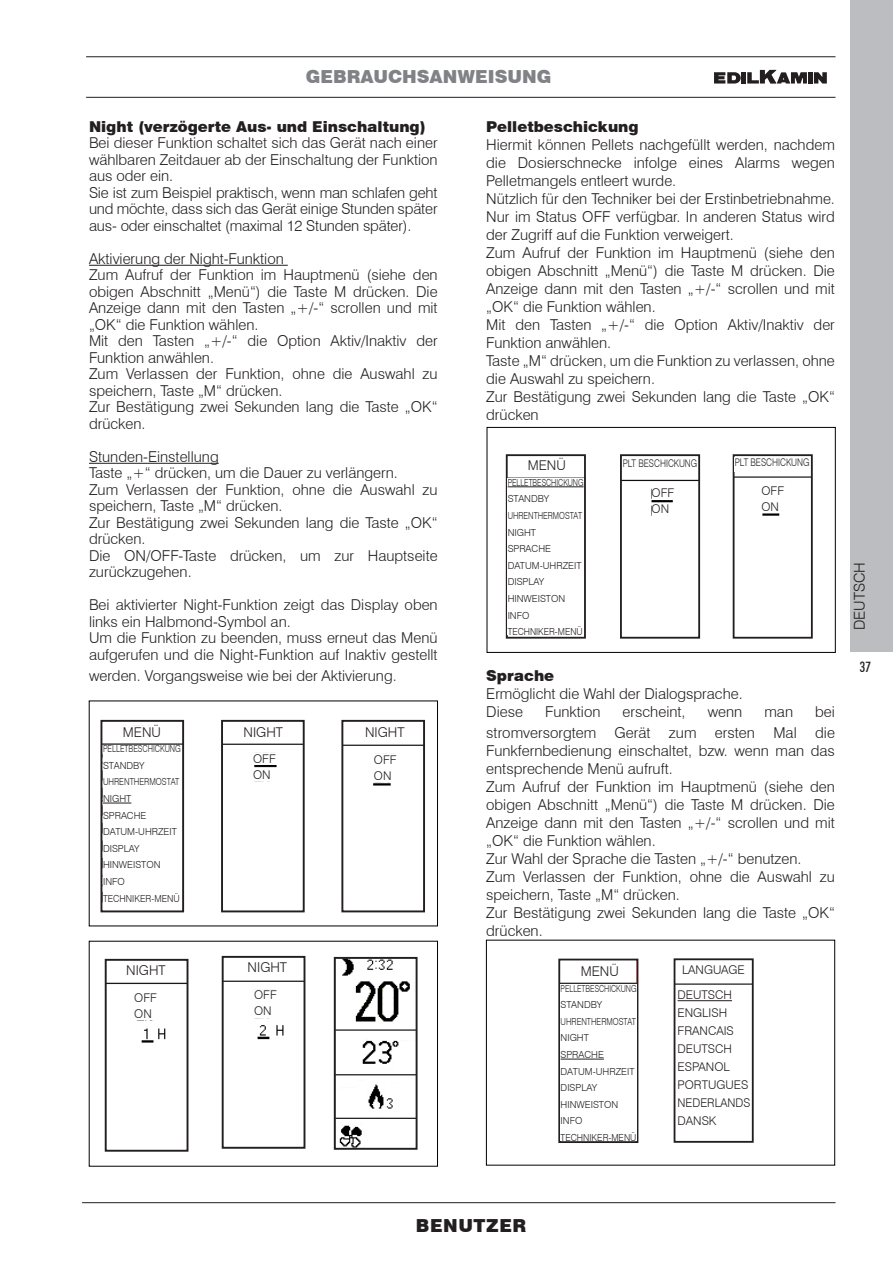
<style>
.page{position:relative;width:893px;height:1263px;background:#fff}
.page>*{position:absolute;margin:0;border:0;box-sizing:border-box;transform-origin:0 0}
.t1{font:900 18px "Swiss 721 BT";color:#808285}
.t2{font:900 18px "Swiss 721 BT";letter-spacing:.03em;color:#231f20}
.t3{font:300 15px/18px "Swiss 721 BT";color:#231f20}
.t4{font:900 15px "Swiss 721 BT";color:#231f20}
.t5{font:500 condensed 14.25px "Futura BT";color:#231f20}
.t6{font:300 13.5px "Swiss 721 BT";color:#231f20}
.t7{font:300 12px/18px "Swiss 721 BT";color:#231f20}
.t8{font:300 10.5px "Swiss 721 BT";color:#231f20;scale:.81 1}
.t9{font:300 9.75px/16.6px "Swiss 721 BT";color:#231f20;scale:.76 1}
.t10{font:300 9.75px/16.6px "Swiss 721 BT";color:#231f20;scale:.78 1}
</style>
<div class="page">
<div style="left:850px;top:0;width:43px;height:652px;background:#bcbdc0"></div>
<hr style="left:86px;top:56px;width:749px;height:1px;background:#231f20">
<hr style="left:86px;top:97px;width:749px;height:1px;background:#231f20">
<div style="left:808px;top:72px;width:5px;height:12px;background:#231f20"></div>
<hr style="left:742px;top:72px;width:4px;height:12px;background:#231f20">
<svg style="left:714px;top:72px;width:27px;height:12px"></svg>
<svg style="left:747px;top:70px;width:60px;height:14px"></svg>
<svg style="left:814px;top:72px;width:13px;height:12px"></svg>
<hr style="left:82px;top:1202px;width:753px;height:1px;background:#231f20">
<hr style="left:89px;top:265px;width:199px;height:1px;background:#231f20">
<hr style="left:89px;top:463px;width:130px;height:1px;background:#231f20">
<img style="left:103px;top:725px;width:78px;height:20px">
<div style="left:100px;top:720px;width:84px;height:192px;border:2px solid #231f20"></div>
<img style="left:344px;top:744px;width:78px;height:42px">
<div style="left:341px;top:720px;width:84px;height:192px;border:2px solid #231f20"></div>
<img style="left:224px;top:743px;width:78px;height:39px">
<div style="left:221px;top:720px;width:84px;height:192px;border:2px solid #231f20"></div>
<img style="left:108px;top:982px;width:77px;height:61px">
<div style="left:105px;top:959px;width:83px;height:193px;border:2px solid #231f20"></div>
<img style="left:225px;top:980px;width:77px;height:60px">
<div style="left:222px;top:956px;width:83px;height:193px;border:2px solid #231f20"></div>
<img style="left:337px;top:960px;width:78px;height:187px">
<div style="left:334px;top:957px;width:84px;height:193px;border:2px solid #231f20"></div>
<div style="left:487px;top:427px;width:348px;height:226px;border:1px solid #000"></div>
<div style="left:506px;top:454px;width:80px;height:185px;border:2px solid #231f20"></div>
<img style="left:736px;top:476px;width:74px;height:40px">
<div style="left:733px;top:454px;width:80px;height:185px;border:2px solid #231f20"></div>
<img style="left:623px;top:479px;width:74px;height:37px">
<div style="left:620px;top:454px;width:80px;height:185px;border:2px solid #231f20"></div>
<div style="left:486px;top:940px;width:349px;height:225px;border:1px solid #000"></div>
<img style="left:677px;top:983px;width:74px;height:19px">
<div style="left:674px;top:958px;width:80px;height:185px;border:2px solid #231f20"></div>
<img style="left:561px;top:982px;width:74px;height:2px">
<div style="left:558px;top:959px;width:80px;height:184px;border:2px solid #231f20"></div>
<div style="left:678px;top:990px;width:72px;height:145px;background:#fff"></div>
<hr style="left:678px;top:1000px;width:54px;height:1px;background:#231f20">
<svg style="left:103px;top:803px;width:28px;height:1px"></svg>
<div style="left:561px;top:984px;width:76px;height:157px;background:#fff"></div>
<hr style="left:561px;top:1059px;width:43px;height:1px;background:#231f20">
<div style="left:508px;top:478px;width:76px;height:157px;background:#fff"></div>
<hr style="left:508px;top:487px;width:76px;height:1px;background:#231f20">
<div style="left:107px;top:726px;width:70px;height:15px;background:#fff"></div>
<div style="left:622px;top:459px;width:76px;height:14px;background:#fff"></div>
<div style="left:734px;top:458px;width:76px;height:14px;background:#fff"></div>
<div style="left:652px;top:488px;width:26px;height:11px;background:#fff"></div>
<div style="left:761px;top:485px;width:27px;height:12px;background:#fff"></div>
<div style="left:374px;top:754px;width:27px;height:12px;background:#fff"></div>
<div style="left:253px;top:753px;width:27px;height:12px;background:#fff"></div>
<div style="left:134px;top:992px;width:27px;height:12px;background:#fff"></div>
<div style="left:254px;top:990px;width:27px;height:11px;background:#fff"></div>
<div style="left:652px;top:504px;width:26px;height:11px;background:#fff"></div>
<div style="left:761px;top:502px;width:27px;height:11px;background:#fff"></div>
<div style="left:374px;top:771px;width:27px;height:11px;background:#fff"></div>
<div style="left:253px;top:769px;width:27px;height:12px;background:#fff"></div>
<div style="left:134px;top:1008px;width:27px;height:12px;background:#fff"></div>
<div style="left:254px;top:1006px;width:27px;height:12px;background:#fff"></div>
<p class="t1" style="left:306px;top:65px;width:247px">GEBRAUCHSANWEISUNG</p>
<p class="t4" style="left:89px;top:117px;width:338px">Night (verzögerte Aus- und Einschaltung)</p>
<p class="t3" style="left:89px;top:134px;width:350px;line-height:16.5px">Bei dieser Funktion schaltet sich das Gerät nach einer wählbaren Zeitdauer ab der Einschaltung der Funktion aus oder ein.<br>Sie ist zum Beispiel praktisch, wenn man schlafen geht und möchte, dass sich das Gerät einige Stunden später aus- oder einschaltet (maximal 12 Stunden später).</p>
<p class="t3" style="left:89px;top:250px;width:350px;line-height:16.5px">Aktivierung der Night-Funktion<br>Zum Aufruf der Funktion im Hauptmenü (siehe den obigen Abschnitt „Menü“) die Taste M drücken. Die Anzeige dann mit den Tasten „+/-“ scrollen und mit „OK“ die Funktion wählen.<br>Mit den Tasten „+/-“ die Option Aktiv/Inaktiv der Funktion anwählen.<br>Zum Verlassen der Funktion, ohne die Auswahl zu speichern, Taste „M“ drücken.<br>Zur Bestätigung zwei Sekunden lang die Taste „OK“ drücken.</p>
<p class="t3" style="left:89px;top:448px;width:350px;line-height:16.5px">Stunden-Einstellung<br>Taste „+“ drücken, um die Dauer zu verlängern.<br>Zum Verlassen der Funktion, ohne die Auswahl zu speichern, Taste „M“ drücken.<br>Zur Bestätigung zwei Sekunden lang die Taste „OK“ drücken.<br>Die ON/OFF-Taste drücken, um zur Hauptseite zurückzugehen.</p>
<p class="t3" style="left:89px;top:596px;width:350px;line-height:16.5px">Bei aktivierter Night-Funktion zeigt das Display oben links ein Halbmond-Symbol an.<br>Um die Funktion zu beenden, muss erneut das Menü aufgerufen und die Night-Funktion auf Inaktiv gestellt</p>
<p class="t3" style="left:89px;top:666px;width:309px">werden. Vorgangsweise wie bei der Aktivierung.</p>
<p class="t6" style="left:123px;top:724px;width:40px">MENÜ</p>
<p class="t10" style="left:103px;top:740px;width:101px">PELLETBESCHICKUNG<br>STANDBY<br>UHRENTHERMOSTAT<br>NIGHT<br>SPRACHE<br>DATUM-UHRZEIT<br>DISPLAY<br>HINWEISTON<br>INFO<br>TECHNIKER-MENÜ</p>
<p class="t6" style="left:126px;top:961px;width:41px">NIGHT</p>
<p class="t6" style="left:244px;top:724px;width:41px">NIGHT</p>
<p class="t6" style="left:365px;top:724px;width:41px">NIGHT</p>
<p class="t7" style="left:253px;top:749px;width:24px">OFF</p>
<p class="t7" style="left:374px;top:750px;width:24px">OFF</p>
<p class="t7" style="left:253px;top:765px;width:19px">ON</p>
<p class="t7" style="left:374px;top:766px;width:19px">ON</p>
<p class="t6" style="left:248px;top:959px;width:41px">NIGHT</p>
<p class="t7" style="left:134px;top:988px;width:24px">OFF</p>
<p class="t7" style="left:254px;top:986px;width:24px">OFF</p>
<p class="t7" style="left:134px;top:1004px;width:19px">ON</p>
<p class="t7" style="left:254px;top:1002px;width:19px">ON</p>
<p class="t4" style="left:486px;top:117px;width:154px">Pelletbeschickung</p>
<p class="t3" style="left:486px;top:135px;width:350px">Hiermit können Pellets nachgefüllt werden, nachdem die Dosierschnecke infolge eines Alarms wegen Pelletmangels entleert wurde.<br>Nützlich für den Techniker bei der Erstinbetriebnahme.<br>Nur im Status OFF verfügbar. In anderen Status wird der Zugriff auf die Funktion verweigert.<br>Zum Aufruf der Funktion im Hauptmenü (siehe den obigen Abschnitt „Menü“) die Taste M drücken. Die Anzeige dann mit den Tasten „+/-“ scrollen und mit „OK“ die Funktion wählen.<br>Mit den Tasten „+/-“ die Option Aktiv/Inaktiv der Funktion anwählen.<br>Taste „M“ drücken, um die Funktion zu verlassen, ohne die Auswahl zu speichern.<br>Zur Bestätigung zwei Sekunden lang die Taste „OK“ drücken</p>
<p class="t6" style="left:528px;top:457px;width:40px">MENÜ</p>
<p class="t9" style="left:508px;top:474px;width:101px">PELLETBESCHICKUNG<br>STANDBY<br>UHRENTHERMOSTAT<br>NIGHT<br>SPRACHE<br>DATUM-UHRZEIT<br>DISPLAY<br>HINWEISTON<br>INFO<br>TECHNIKER-MENÜ</p>
<p class="t8" style="left:623px;top:457px;width:94px">PLT BESCHICKUNG</p>
<p class="t8" style="left:735px;top:456px;width:94px">PLT BESCHICKUNG</p>
<p class="t7" style="left:652px;top:484px;width:24px">OFF</p>
<p class="t7" style="left:761px;top:481px;width:24px">OFF</p>
<p class="t7" style="left:652px;top:500px;width:19px">ON</p>
<p class="t7" style="left:761px;top:497px;width:19px">ON</p>
<p class="t4" style="left:486px;top:666px;width:70px">Sprache</p>
<p class="t3" style="left:486px;top:684px;width:258px">Ermöglicht die Wahl der Dialogsprache.<br>Diese</p>
<p class="t3" style="left:486px;top:701px;width:350px;line-height:21px;text-align:right">bei<br>stromversorgtem Gerät zum ersten Mal die</p>
<p class="t3" style="left:486px;top:741px;width:350px">Funkfernbedienung einschaltet, bzw. wenn man das entsprechende Menü aufruft.<br>Zum Aufruf der Funktion im Hauptmenü (siehe den obigen Abschnitt „Menü“) die Taste M drücken. Die Anzeige dann mit den Tasten „+/-“ scrollen und mit „OK“ die Funktion wählen.<br>Zur Wahl der Sprache die Tasten „+/-“ benutzen.<br>Zum Verlassen der Funktion, ohne die Auswahl zu speichern, Taste „M“ drücken.<br>Zur Bestätigung zwei Sekunden lang die Taste „OK“ drücken.</p>
<p class="t3" style="left:545px;top:702px;width:57px">Funktion</p>
<p class="t3" style="left:623px;top:702px;width:64px">erscheint,</p>
<p class="t3" style="left:708px;top:702px;width:36px">wenn</p>
<p class="t3" style="left:764px;top:702px;width:30px">man</p>
<p class="t6" style="left:581px;top:963px;width:40px">MENÜ</p>
<p class="t7" style="left:682px;top:961px;width:64px">LANGUAGE</p>
<p class="t9" style="left:561px;top:980px;width:101px">PELLETBESCHICKUNG<br>STANDBY<br>UHRENTHERMOSTAT<br>NIGHT<br>SPRACHE<br>DATUM-UHRZEIT<br>DISPLAY<br>HINWEISTON<br>INFO<br>TECHNIKER-MENÜ</p>
<p class="t7" style="left:678px;top:986px;width:74px">DEUTSCH<br>ENGLISH<br>FRANCAIS<br>DEUTSCH<br>ESPANOL<br>PORTUGUES<br>NEDERLANDS<br>DANSK</p>
<p class="t3" style="left:850px;top:630px;width:70px;rotate:-90deg">DEUTSCH</p>
<p class="t5" style="left:860px;top:658px;width:12px">37</p>
<p class="t2" style="left:416px;top:1215px;width:112px">BENUTZER</p>
</div>
